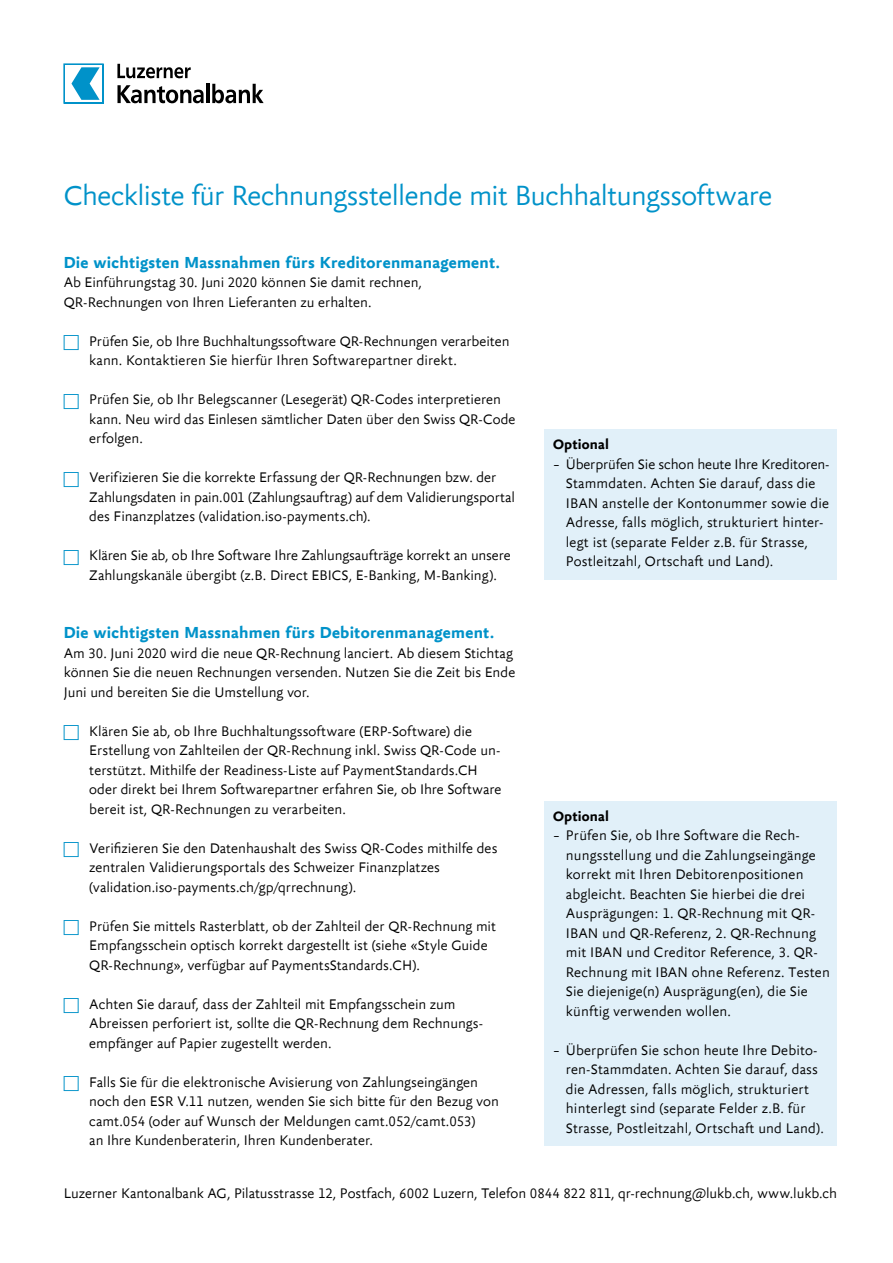
<style>
.page{position:relative;width:893px;height:1263px;background:#fff}
.page>*{position:absolute;margin:0;border:0;box-sizing:border-box;transform-origin:0 0}
.t1{font:300 30px "Yoga Sansfor LUKB";letter-spacing:-.025em;color:#0092c9}
.t2{font:700 17.25px "Yoga Sansfor LUKB";letter-spacing:.015em;color:#0092c9}
.t3{font:300 15px/19.5px "Yoga Sansfor LUKB";color:#000}
.t4{font:700 15px "Yoga Sansfor LUKB";letter-spacing:.01em;color:#000}
</style>
<div class="page">
<div style="left:545px;top:430px;width:292px;height:150px;background:#e1f0f9"></div>
<div style="left:545px;top:801px;width:292px;height:344px;background:#e1f0f9"></div>
<div style="left:64px;top:64px;width:39px;height:39px;border:1px solid #0092c9"></div>
<div style="left:65px;top:65px;width:37px;height:37px;background:#fff"></div>
<svg style="left:71px;top:67px;width:29px;height:33px"></svg>
<svg style="left:117px;top:64px;width:74px;height:14px"></svg>
<svg style="left:117px;top:85px;width:87px;height:18px"></svg>
<hr style="left:206px;top:84px;width:3px;height:19px;background:#000">
<svg style="left:212px;top:84px;width:52px;height:19px"></svg>
<h1 class="t1" style="left:64px;top:178px;width:710px">Checkliste für Rechnungsstellende mit Buchhaltungssoftware</h1>
<p class="t2" style="left:64px;top:252px;width:438px">Die wichtigsten Massnahmen fürs Kreditorenmanagement.</p>
<p class="t3" style="left:64px;top:272px;width:360px">Ab Einführungstag 30. Juni 2020 können Sie damit rechnen,<br>QR-Rechnungen von Ihren Lieferanten zu erhalten.</p>
<p class="t3" style="left:89px;top:331px;width:422px">Prüfen Sie, ob Ihre Buchhaltungssoftware QR-Rechnungen verarbeiten kann. Kontaktieren Sie hierfür Ihren Softwarepartner direkt.</p>
<p class="t3" style="left:89px;top:389px;width:428px">Prüfen Sie, ob Ihr Belegscanner (Lesegerät) QR-Codes interpretieren kann. Neu wird das Einlesen sämtlicher Daten über den Swiss QR-Code erfolgen.</p>
<p class="t3" style="left:89px;top:467px;width:427px">Verifizieren Sie die korrekte Erfassung der QR-Rechnungen bzw. der<br>Zahlungsdaten in pain.001 (Zahlungsauftrag) auf dem Validierungsportal des Finanzplatzes (validation.iso-payments.ch).</p>
<p class="t3" style="left:89px;top:545px;width:423px">Klären Sie ab, ob Ihre Software Ihre Zahlungsaufträge korrekt an unsere<br>Zahlungskanäle übergibt (z.B. Direct EBICS, E-Banking, M-Banking).</p>
<p class="t2" style="left:64px;top:623px;width:432px">Die wichtigsten Massnahmen fürs Debitorenmanagement.</p>
<p class="t3" style="left:64px;top:643px;width:453px">Am 30. Juni 2020 wird die neue QR-Rechnung lanciert. Ab diesem Stichtag können Sie die neuen Rechnungen versenden. Nutzen Sie die Zeit bis Ende<br>Juni und bereiten Sie die Umstellung vor.</p>
<p class="t3" style="left:89px;top:721px;width:414px">Klären Sie ab, ob Ihre Buchhaltungssoftware (ERP-Software) die Erstellung von Zahlteilen der QR-Rechnung inkl. Swiss QR-Code un&shy;terstützt. Mithilfe der Readiness-Liste auf PaymentStandards.CH oder direkt bei Ihrem Softwarepartner erfahren Sie, ob Ihre Software bereit ist, QR-Rechnungen zu verarbeiten.</p>
<p class="t3" style="left:89px;top:838px;width:410px">Verifizieren Sie den Datenhaushalt des Swiss QR-Codes mithilfe des zentralen Validierungsportals des Schweizer Finanzplatzes (validation.iso-payments.ch/gp/qrrechnung).</p>
<p class="t3" style="left:89px;top:916px;width:408px">Prüfen Sie mittels Rasterblatt, ob der Zahlteil der QR-Rechnung mit<br>Empfangsschein optisch korrekt dargestellt ist (siehe «Style Guide<br>QR-Rechnung», verfügbar auf PaymentsStandards.CH).</p>
<p class="t3" style="left:89px;top:994px;width:395px">Achten Sie darauf, dass der Zahlteil mit Empfangsschein zum<br>Abreissen perforiert ist, sollte die QR-Rechnung dem Rechnungs&shy;empfänger auf Papier zugestellt werden.</p>
<p class="t3" style="left:89px;top:1072px;width:411px">Falls Sie für die elektronische Avisierung von Zahlungseingängen noch den ESR V.11 nutzen, wenden Sie sich bitte für den Bezug von camt.054 (oder auf Wunsch der Meldungen camt.052/camt.053)<br>an Ihre Kundenberaterin, Ihren Kundenberater.</p>
<p class="t4" style="left:553px;top:436px;width:57px">Optional</p>
<p class="t3" style="left:566px;top:454px;width:265px;text-indent:-13px">– Überprüfen Sie schon heute Ihre Kreditoren-Stammdaten. Achten Sie darauf, dass die IBAN anstelle der Kontonummer sowie die Adresse, falls möglich, strukturiert hinter&shy;legt ist (separate Felder z.B. für Strasse, Postleitzahl, Ortschaft und Land).</p>
<p class="t4" style="left:553px;top:807px;width:57px">Optional</p>
<p class="t3" style="left:566px;top:825px;width:266px;text-indent:-13px">– Prüfen Sie, ob Ihre Software die Rech&shy;nungsstellung und die Zahlungseingänge korrekt mit Ihren Debitorenpositionen abgleicht. Beachten Sie hierbei die drei Ausprägungen: 1. QR-Rechnung mit QR-IBAN und QR-Referenz, 2. QR-Rechnung mit IBAN und Creditor Reference, 3. QR-Rechnung mit IBAN ohne Referenz. Testen Sie diejenige(n) Ausprägung(en), die Sie künftig verwenden wollen.</p>
<p class="t3" style="left:566px;top:1040px;width:260px;text-indent:-13px">– Überprüfen Sie schon heute Ihre Debito&shy;ren-Stammdaten. Achten Sie darauf, dass die Adressen, falls möglich, strukturiert hinterlegt sind (separate Felder z.B. für Strasse, Postleitzahl, Ortschaft und Land).</p>
<p class="t3" style="left:64px;top:1184px;width:775px">Luzerner Kantonalbank AG, Pilatusstrasse 12, Postfach, 6002 Luzern, Telefon 0844 822 811, qr-rechnung@lukb.ch, www.lukb.ch</p>
</div>
